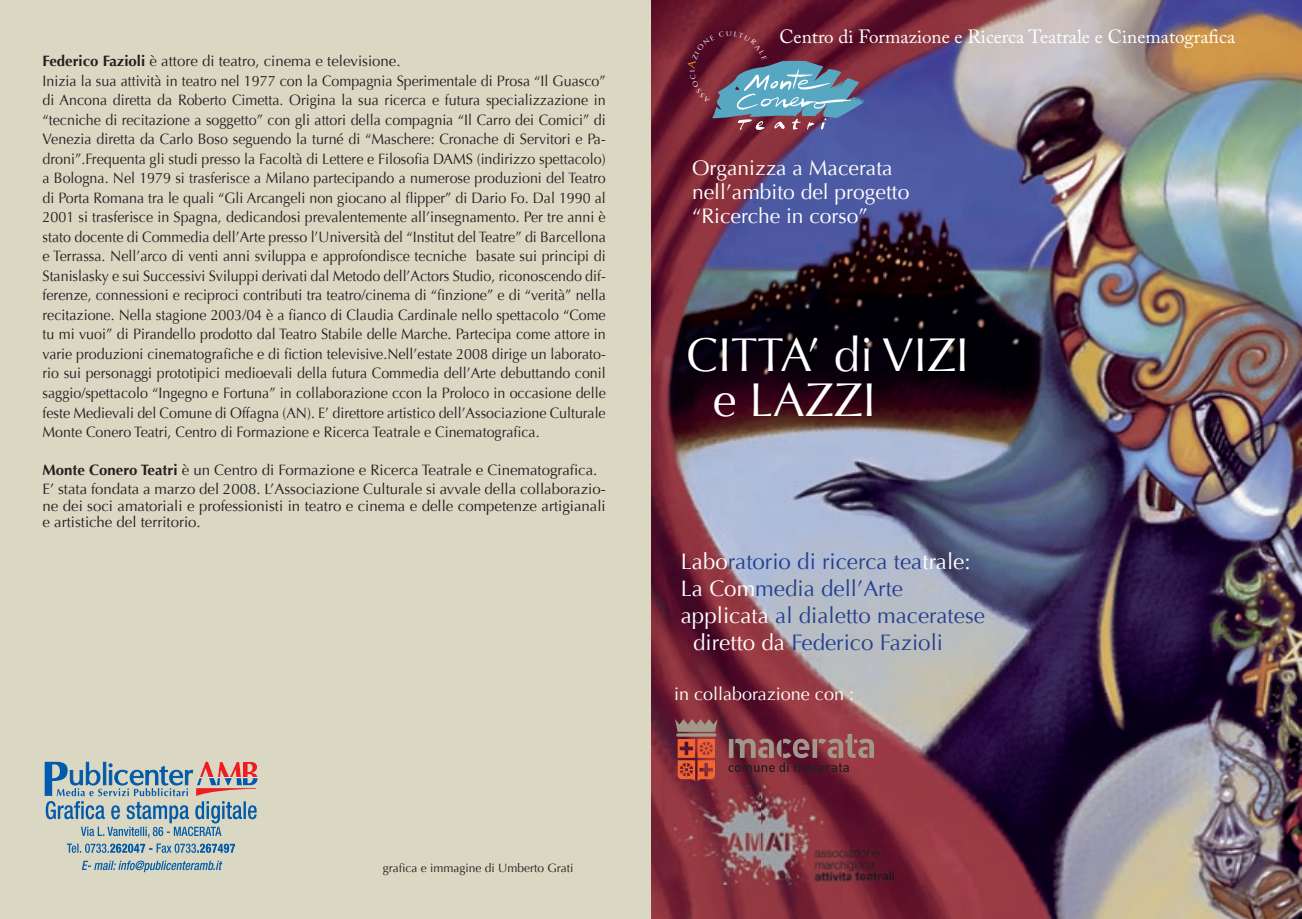
<style>
.page{position:relative;width:1302px;height:919px;background:#fff}
.page>*{position:absolute;margin:0;border:0;box-sizing:border-box;transform-origin:0 0}
.t1{font:47.4px/45px "Optima";color:#fff}
.t2{font:22.35px "Optima";color:#25408f}
.t3{font:21px/24px "Optima";color:#fff}
.t4{font:19.05px "Adobe Caslon Pro";color:#fff}
.t5{font:18px "Optima";color:#fff}
.t6{font:15px/19.5px "Optima";color:#231f20}
.t7{font:12px "Optima";color:#231f20}
.s1{font-weight:700}
.s2{color:#fff}
</style>
<div class="page">
<img style="left:651px;top:0;width:650px;height:918px">
<div style="left:0;top:0;width:651px;height:918px;background:#dad8c3"></div>
<svg style="left:67px;top:843px;width:168px;height:9px"></svg>
<svg style="left:82px;top:860px;width:140px;height:12px"></svg>
<svg style="left:45px;top:761px;width:212px;height:76px"></svg>
<svg style="left:728px;top:733px;width:145px;height:39px;background:#81444c"></svg>
<svg style="left:677px;top:739px;width:38px;height:42px;background:#c24b32"></svg>
<svg style="left:675px;top:719px;width:42px;height:12px"></svg>
<hr style="left:676px;top:733px;width:40px;height:3px;background:#a1988a;border-radius:2px">
<img style="left:674px;top:785px;width:219px;height:99px">
<svg style="left:687px;top:31px;width:177px;height:99px;background:#6e576e"></svg>
<p class="t6" style="left:43px;top:52px;width:564px"><span class="s1">Federico Fazioli</span> è attore di teatro, cinema e televisione.<br>Inizia la sua attività in teatro nel 1977 con la Compagnia Sperimentale di Prosa “Il Guasco” di Ancona diretta da Roberto Cimetta. Origina la sua ricerca e futura specializzazione in “tecniche di recitazione a soggetto” con gli attori della compagnia “Il Carro dei Comici” di Venezia diretta da Carlo Boso seguendo la turné di “Maschere: Cronache di Servitori e Pa&shy;droni”.Frequenta gli studi presso la Facoltà di Lettere e Filosofia DAMS (indirizzo spettacolo) a Bologna. Nel 1979 si trasferisce a Milano partecipando a numerose produzioni del Teatro di Porta Romana tra le quali “Gli Arcangeli non giocano al flipper” di Dario Fo. Dal 1990 al 2001 si trasferisce in Spagna, dedicandosi prevalentemente all’insegnamento. Per tre anni è stato docente di Commedia dell’Arte presso l’Università del “Institut del Teatre” di Barcellona e Terrassa. Nell’arco di venti anni sviluppa e approfondisce tecniche basate sui principi di Stanislasky e sui Successivi Sviluppi derivati dal Metodo dell’Actors Studio, riconoscendo dif&shy;ferenze, connessioni e reciproci contributi tra teatro/cinema di “finzione” e di “verità” nella recitazione. Nella stagione 2003/04 è a fianco di Claudia Cardinale nello spettacolo “Come tu mi vuoi” di Pirandello prodotto dal Teatro Stabile delle Marche. Partecipa come attore in varie produzioni cinematografiche e di fiction televisive.Nell’estate 2008 dirige un laborato&shy;rio sui personaggi prototipici medioevali della futura Commedia dell’Arte debuttando conil saggio/spettacolo “Ingegno e Fortuna” in collaborazione ccon la Proloco in occasione delle feste Medievali del Comune di Offagna (AN). E’ direttore artistico dell’Associazione Culturale Monte Conero Teatri, Centro di Formazione e Ricerca Teatrale e Cinematografica.</p>
<p class="t6" style="left:43px;top:460px;width:564px"><span class="s1">Monte Conero Teatri</span> è un Centro di Formazione e Ricerca Teatrale e Cinematografica.<br>E’ stata fondata a marzo del 2008. L’Associazione Culturale si avvale della collaborazio-</p>
<p class="t6" style="left:43px;top:497px;width:564px;line-height:16.5px">ne dei soci amatoriali e professionisti in teatro e cinema e delle competenze artigianali e artistiche del territorio.</p>
<p class="t7" style="left:383px;top:860px;width:192px">grafica e immagine di Umberto Grati</p>
<p class="t4" style="left:779px;top:25px;width:457px">Centro di Formazione e Ricerca Teatrale e Cinematografica</p>
<h3 class="t3" style="left:692px;top:156px;width:219px">Organizza a Macerata nell’ambito del progetto “Ricerche in corso”</h3>
<h1 class="t1" style="left:712px;top:333px;width:258px;text-indent:-26px">CITTA’ di VIZI e LAZZI</h1>
<h2 class="t2" style="left:680px;top:548px;width:291px"><span class="s2">Labo</span>ratorio di ricerca tea<span class="s2">trale:</span></h2>
<h2 class="t2" style="left:680px;top:575px;width:224px"><span class="s2">La Com</span>media dell’Arte</h2>
<h2 class="t2" style="left:680px;top:602px;width:305px"><span class="s2">applicata</span> al dialetto maceratese</h2>
<h2 class="t2" style="left:693px;top:629px;width:251px"><span class="s2">diretto da</span> Federico Fazioli</h2>
<p class="t5" style="left:674px;top:683px;width:181px">in collaborazione con :</p>
</div>
